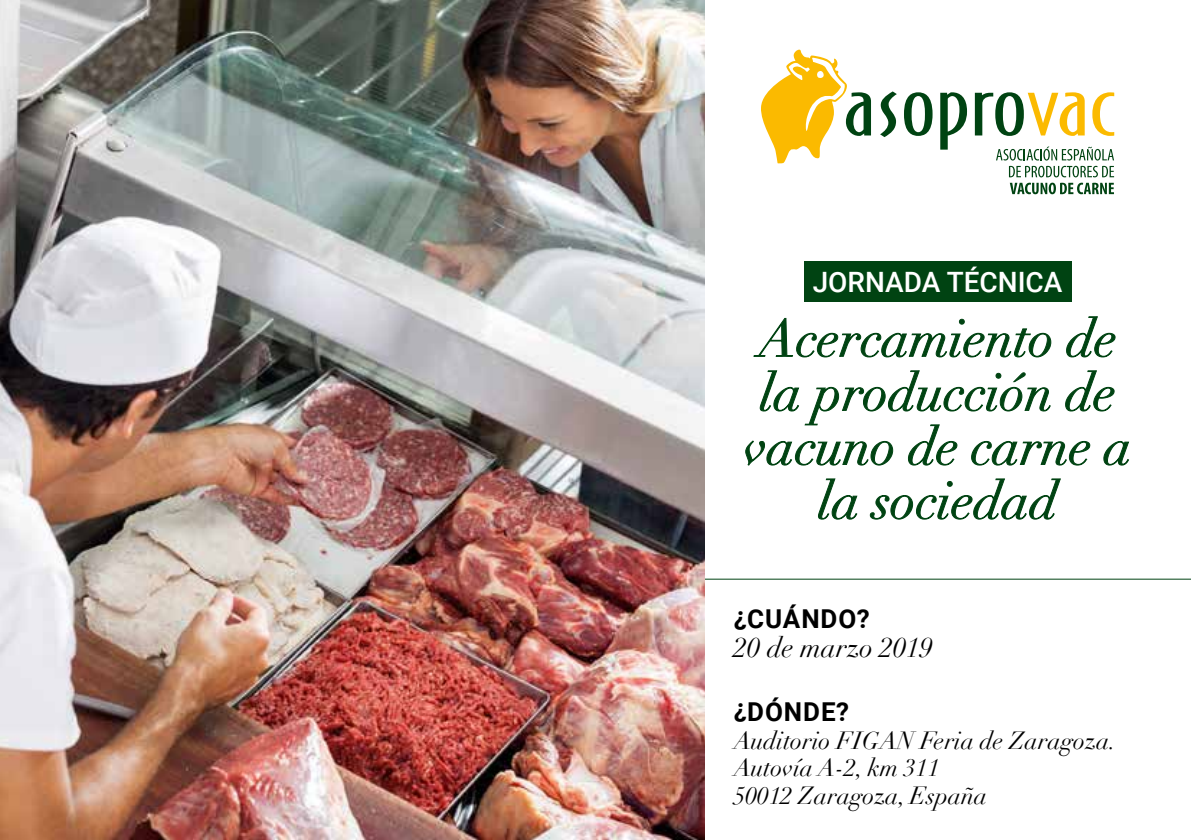
<style>
.page{position:relative;width:1191px;height:840px;background:#fff}
.page>*{position:absolute;margin:0;border:0;box-sizing:border-box;transform-origin:0 0}
.t1{font:italic 52px/54px "Didot";color:#004312;text-align:center}
.t2{font:500 28px "Roboto";color:#fff}
.t3{font:italic 27.6px "Didot";color:#000}
.t4{font:700 26px "Roboto";letter-spacing:.035em;color:#000}
.t5{font:italic 24.2px/27.6px "Didot";color:#000}
</style>
<div class="page">
<svg style="left:753px;top:317px;width:299px;height:41px"></svg>
<svg style="left:1066px;top:316px;width:50px;height:42px"></svg>
<svg style="left:745px;top:370px;width:384px;height:96px"></svg>
<svg style="left:818px;top:478px;width:40px;height:42px"></svg>
<svg style="left:869px;top:478px;width:192px;height:42px"></svg>
<div style="left:804px;top:261px;width:267px;height:40px;background:#004312"></div>
<hr style="left:695px;top:578px;width:496px;height:1px;background:#004312">
<svg style="left:880px;top:91px;width:17px;height:46px"></svg>
<svg style="left:904px;top:92px;width:28px;height:44px"></svg>
<svg style="left:940px;top:92px;width:27px;height:57px"></svg>
<svg style="left:975px;top:92px;width:109px;height:44px"></svg>
<svg style="left:1092px;top:92px;width:22px;height:44px"></svg>
<svg style="left:1009px;top:166px;width:105px;height:28px"></svg>
<svg style="left:996px;top:146px;width:118px;height:14px"></svg>
<svg style="left:761px;top:49px;width:110px;height:114px"></svg>
<img style="left:0;top:0;width:704px;height:839px">
<p class="t2" style="left:812px;top:262px;width:251px">JORNADA TÉCNICA</p>
<h1 class="t1" style="left:743px;top:311px;width:390px">Acercamiento de la producción de vacuno de carne a la sociedad</h1>
<p class="t4" style="left:734px;top:600px;width:137px">¿CUÁNDO?</p>
<p class="t3" style="left:734px;top:630px;width:200px">20 de marzo 2019</p>
<p class="t4" style="left:734px;top:693px;width:117px">¿DÓNDE?</p>
<p class="t5" style="left:734px;top:726px;width:384px">Auditorio FIGAN Feria de Zaragoza.<br>Autovía A-2, km 311<br>50012 Zaragoza, España</p>
</div>
